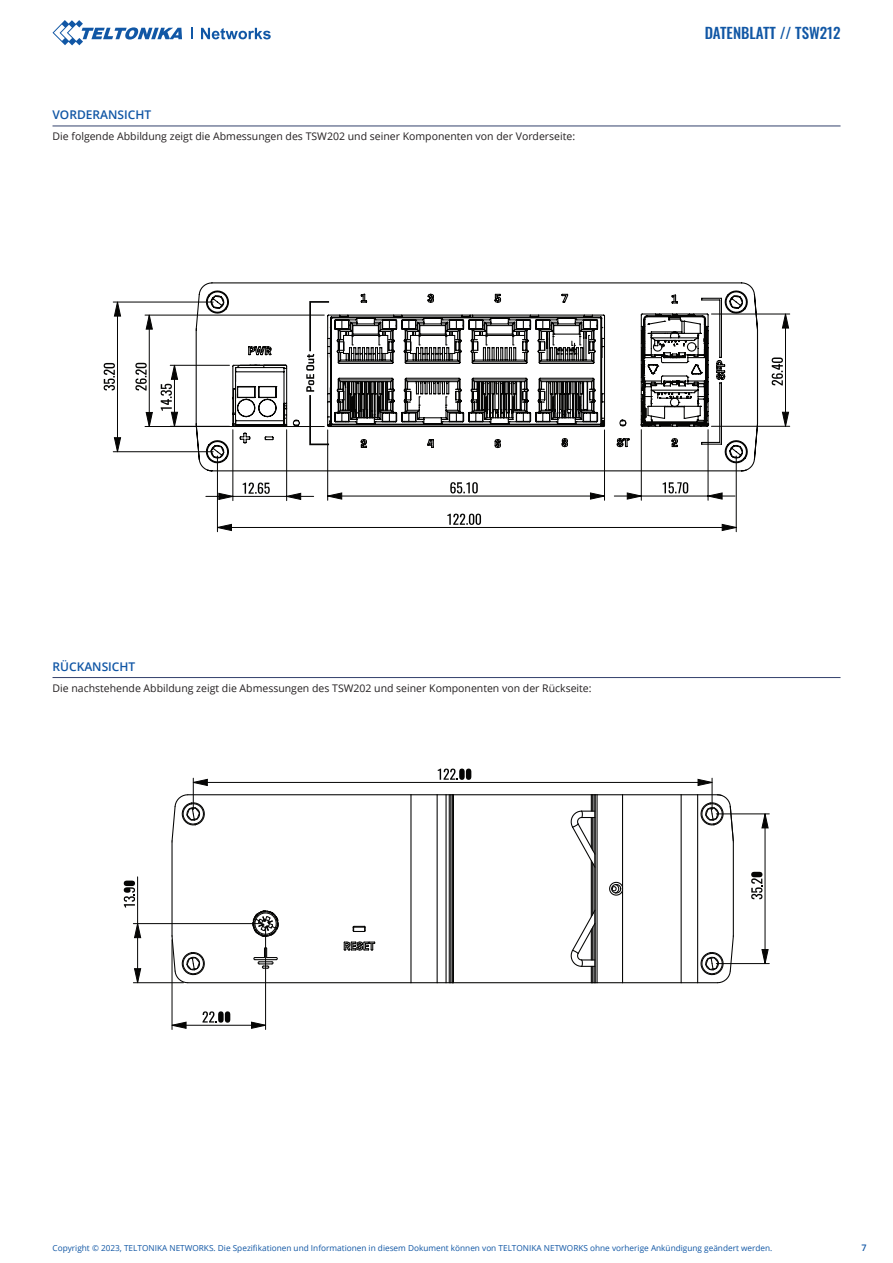
<style>
.page{position:relative;width:893px;height:1263px;background:#fff}
.page>*{position:absolute;margin:0;border:0;box-sizing:border-box;transform-origin:0 0}
.t1{font:500 15px "Oswald";color:#1157a5}
.t2{font:600 12px "Open Sans";color:#1056a5}
.t3{font:10.5px "Open Sans";color:#231f20}
.t4{font:600 9px "Open Sans";color:#1056a5}
.t5{font:8.25px "Open Sans";color:#1157a5}
</style>
<div class="page">
<svg style="left:53px;top:20px;width:129px;height:25px"></svg>
<svg style="left:191px;top:28px;width:2px;height:11px"></svg>
<svg style="left:201px;top:28px;width:70px;height:11px"></svg>
<hr style="left:53px;top:126px;width:787px;height:1px;background:#33416c">
<hr style="left:53px;top:677px;width:787px;height:1px;background:#33416c">
<svg style="left:195px;top:282px;width:564px;height:190px"></svg>
<svg style="left:232px;top:317px;width:477px;height:109px"></svg>
<svg style="left:104px;top:363px;width:11px;height:27px"></svg>
<svg style="left:135px;top:363px;width:12px;height:28px"></svg>
<svg style="left:772px;top:357px;width:11px;height:28px"></svg>
<hr style="left:233px;top:430px;width:1px;height:71px;background:#050504">
<hr style="left:286px;top:430px;width:1px;height:71px;background:#050504">
<hr style="left:327px;top:430px;width:1px;height:70px;background:#050504">
<hr style="left:604px;top:430px;width:1px;height:70px;background:#050504">
<hr style="left:217px;top:456px;width:1px;height:76px;background:#050504">
<hr style="left:736px;top:456px;width:1px;height:76px;background:#050504">
<hr style="left:641px;top:430px;width:1px;height:70px;background:#050504">
<hr style="left:708px;top:430px;width:1px;height:70px;background:#050504">
<hr style="left:785px;top:314px;width:1px;height:112px;background:#050504">
<hr style="left:711px;top:426px;width:79px;height:1px;background:#050504">
<hr style="left:711px;top:314px;width:79px;height:1px;background:#050504">
<hr style="left:170px;top:365px;width:59px;height:1px;background:#050504">
<hr style="left:149px;top:315px;width:1px;height:111px;background:#050504">
<hr style="left:145px;top:426px;width:179px;height:1px;background:#050504">
<hr style="left:145px;top:315px;width:179px;height:1px;background:#050504">
<hr style="left:117px;top:302px;width:1px;height:150px;background:#050504">
<hr style="left:113px;top:451px;width:100px;height:1px;background:#050504">
<hr style="left:113px;top:302px;width:100px;height:1px;background:#050504">
<svg style="left:206px;top:482px;width:530px;height:49px"></svg>
<svg style="left:782px;top:412px;width:7px;height:14px"></svg>
<svg style="left:782px;top:314px;width:7px;height:14px"></svg>
<svg style="left:161px;top:365px;width:17px;height:61px"></svg>
<svg style="left:146px;top:412px;width:7px;height:14px"></svg>
<svg style="left:146px;top:315px;width:7px;height:14px"></svg>
<svg style="left:114px;top:437px;width:7px;height:15px"></svg>
<svg style="left:114px;top:302px;width:7px;height:14px"></svg>
<hr style="left:591px;top:861px;width:1px;height:56px;background:#050504">
<hr style="left:592px;top:862px;width:1px;height:53px;background:#050504">
<hr style="left:188px;top:982px;width:223px;height:1px;background:#050504">
<hr style="left:188px;top:794px;width:223px;height:1px;background:#050504">
<hr style="left:171px;top:842px;width:2px;height:93px;background:#050504">
<hr style="left:733px;top:842px;width:1px;height:93px;background:#050504">
<hr style="left:453px;top:982px;width:138px;height:1px;background:#050504">
<hr style="left:453px;top:794px;width:138px;height:1px;background:#050504">
<hr style="left:453px;top:795px;width:1px;height:188px;background:#050504">
<svg style="left:344px;top:941px;width:31px;height:10px"></svg>
<svg style="left:253px;top:946px;width:25px;height:23px"></svg>
<hr style="left:697px;top:795px;width:1px;height:188px;background:#050504">
<hr style="left:410px;top:795px;width:1px;height:188px;background:#050504">
<hr style="left:437px;top:795px;width:1px;height:188px;background:#050504">
<hr style="left:450px;top:795px;width:1px;height:188px;background:#050504">
<svg style="left:411px;top:982px;width:41px;height:1px"></svg>
<svg style="left:411px;top:794px;width:42px;height:1px"></svg>
<hr style="left:449px;top:795px;width:1px;height:188px;background:#050504">
<hr style="left:445px;top:795px;width:2px;height:188px;background:#050504">
<hr style="left:594px;top:795px;width:2px;height:188px;background:#050504">
<hr style="left:596px;top:795px;width:2px;height:188px;background:#050504">
<hr style="left:622px;top:982px;width:59px;height:1px;background:#050504">
<hr style="left:681px;top:795px;width:1px;height:188px;background:#050504">
<hr style="left:622px;top:794px;width:59px;height:1px;background:#050504">
<hr style="left:622px;top:795px;width:1px;height:92px;background:#050504">
<svg style="left:609px;top:881px;width:15px;height:15px"></svg>
<hr style="left:622px;top:890px;width:1px;height:93px;background:#050504">
<svg style="left:352px;top:925px;width:14px;height:7px"></svg>
<svg style="left:171px;top:794px;width:34px;height:48px"></svg>
<svg style="left:681px;top:935px;width:53px;height:49px"></svg>
<svg style="left:681px;top:794px;width:53px;height:48px"></svg>
<svg style="left:171px;top:935px;width:34px;height:49px"></svg>
<hr style="left:452px;top:795px;width:1px;height:188px;background:#050504">
<svg style="left:570px;top:794px;width:52px;height:75px"></svg>
<svg style="left:570px;top:909px;width:52px;height:74px"></svg>
<svg style="left:252px;top:910px;width:27px;height:28px"></svg>
<svg style="left:438px;top:768px;width:33px;height:12px"></svg>
<svg style="left:124px;top:880px;width:11px;height:27px"></svg>
<svg style="left:202px;top:1011px;width:28px;height:12px"></svg>
<svg style="left:751px;top:872px;width:11px;height:27px"></svg>
<hr style="left:193px;top:782px;width:519px;height:1px;background:#050504">
<hr style="left:712px;top:778px;width:1px;height:32px;background:#050504">
<hr style="left:193px;top:778px;width:1px;height:32px;background:#050504">
<hr style="left:172px;top:1025px;width:94px;height:1px;background:#050504">
<hr style="left:265px;top:928px;width:1px;height:101px;background:#050504">
<hr style="left:172px;top:940px;width:1px;height:89px;background:#050504">
<hr style="left:765px;top:814px;width:1px;height:149px;background:#050504">
<hr style="left:716px;top:963px;width:53px;height:1px;background:#050504">
<hr style="left:716px;top:814px;width:53px;height:1px;background:#050504">
<hr style="left:137px;top:923px;width:1px;height:60px;background:#050504">
<hr style="left:137px;top:877px;width:1px;height:46px;background:#050504">
<hr style="left:133px;top:982px;width:51px;height:1px;background:#050504">
<hr style="left:133px;top:923px;width:128px;height:1px;background:#050504">
<svg style="left:698px;top:779px;width:14px;height:7px"></svg>
<svg style="left:193px;top:779px;width:15px;height:7px"></svg>
<svg style="left:251px;top:1022px;width:15px;height:6px"></svg>
<svg style="left:172px;top:1022px;width:14px;height:6px"></svg>
<svg style="left:762px;top:949px;width:6px;height:15px"></svg>
<svg style="left:762px;top:814px;width:6px;height:14px"></svg>
<svg style="left:134px;top:968px;width:7px;height:15px"></svg>
<svg style="left:134px;top:923px;width:7px;height:15px"></svg>
<svg style="left:306px;top:301px;width:23px;height:144px"></svg>
<p class="t2" style="left:53px;top:106px;width:100px">VORDERANSICHT</p>
<p class="t3" style="left:53px;top:129px;width:524px">Die folgende Abbildung zeigt die Abmessungen des TSW202 und seiner Komponenten von der Vorderseite:</p>
<h1 class="t1" style="left:705px;top:25px;width:137px">DATENBLATT // TSW212</h1>
<p class="t2" style="left:53px;top:658px;width:84px">RÜCKANSICHT</p>
<p class="t3" style="left:53px;top:681px;width:541px">Die nachstehende Abbildung zeigt die Abmessungen des TSW202 und seiner Komponenten von der Rückseite:</p>
<p class="t5" style="left:53px;top:1242px;width:721px">Copyright © 2023, TELTONIKA NETWORKS. Die Spezifikationen und Informationen in diesem Dokument können von TELTONIKA NETWORKS ohne vorherige Ankündigung geändert werden.</p>
<p class="t4" style="left:861px;top:1241px;width:7px">7</p>
</div>
